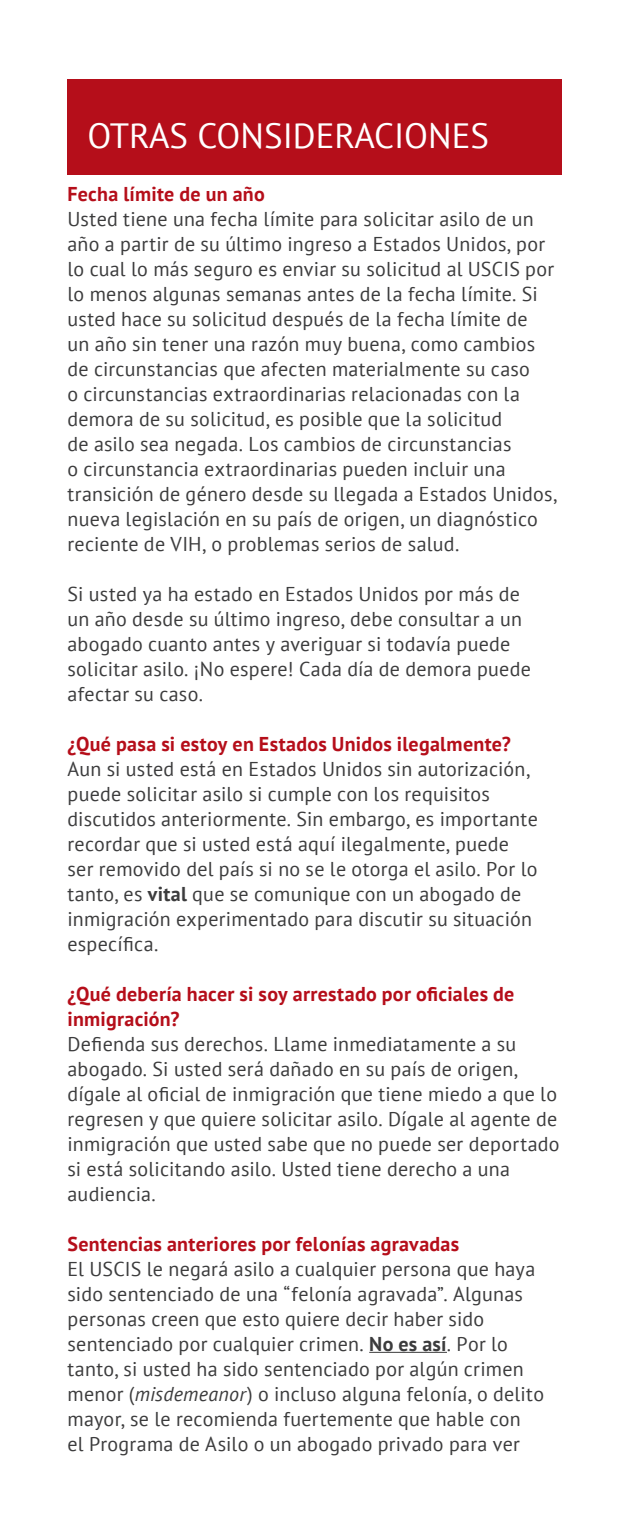
<style>
.page{position:relative;width:630px;height:1530px;background:#fff}
.page>*{position:absolute;margin:0;border:0;box-sizing:border-box;transform-origin:0 0}
.t1{font:35px "PT Sans";color:#fff}
.t2{font:20px/25px "PT Sans";letter-spacing:.015em;color:#3c3c3d}
.t3{font:700 20px/25px "PT Sans";letter-spacing:.015em;color:#b50e1a}
.s1{font-weight:700}
.s2{font-style:italic}
</style>
<div class="page">
<hr style="left:369px;top:1352px;width:78px;height:1px;background:#3c3c3d">
<div style="left:68px;top:79px;width:494px;height:96px;background:#b50e1a"></div>
<h1 class="t1" style="left:88px;top:114px;width:403px">OTRAS CONSIDERACIONES</h1>
<p class="t3" style="left:68px;top:181px;width:199px">Fecha límite de un año</p>
<p class="t2" style="left:68px;top:206px;width:491px">Usted tiene una fecha límite para solicitar asilo de un año a partir de su último ingreso a Estados Unidos, por lo cual lo más seguro es enviar su solicitud al USCIS por lo menos algunas semanas antes de la fecha límite. Si usted hace su solicitud después de la fecha límite de<br>un año sin tener una razón muy buena, como cambios de circunstancias que afecten materialmente su caso<br>o circunstancias extraordinarias relacionadas con la demora de su solicitud, es posible que la solicitud<br>de asilo sea negada. Los cambios de circunstancias<br>o circunstancia extraordinarias pueden incluir una transición de género desde su llegada a Estados Unidos, nueva legislación en su país de origen, un diagnóstico reciente de VIH, o problemas serios de salud.</p>
<p class="t2" style="left:68px;top:581px;width:465px">Si usted ya ha estado en Estados Unidos por más de un año desde su último ingreso, debe consultar a un abogado cuanto antes y averiguar si todavía puede solicitar asilo. ¡No espere! Cada día de demora puede afectar su caso.</p>
<p class="t3" style="left:68px;top:731px;width:445px">¿Qué pasa si estoy en Estados Unidos ilegalmente?</p>
<p class="t2" style="left:68px;top:756px;width:472px">Aun si usted está en Estados Unidos sin autorización, puede solicitar asilo si cumple con los requisitos discutidos anteriormente. Sin embargo, es importante recordar que si usted está aquí ilegalmente, puede ser removido del país si no se le otorga el asilo. Por lo tanto, es <span class="s1">vital</span> que se comunique con un abogado de inmigración experimentado para discutir su situación específica.</p>
<p class="t3" style="left:68px;top:981px;width:448px">¿Qué debería hacer si soy arrestado por oficiales de inmigración?</p>
<p class="t2" style="left:68px;top:1031px;width:494px">Defienda sus derechos. Llame inmediatamente a su abogado. Si usted será dañado en su país de origen, dígale al oficial de inmigración que tiene miedo a que lo regresen y que quiere solicitar asilo. Dígale al agente de inmigración que usted sabe que no puede ser deportado si está solicitando asilo. Usted tiene derecho a una audiencia.</p>
<p class="t3" style="left:68px;top:1231px;width:393px">Sentencias anteriores por felonías agravadas</p>
<p class="t2" style="left:68px;top:1256px;width:478px">El USCIS le negará asilo a cualquier persona que haya sido sentenciado de una “felonía agravada”. Algunas personas creen que esto quiere decir haber sido sentenciado por cualquier crimen. <span class="s1">No es así</span>. Por lo tanto, si usted ha sido sentenciado por algún crimen menor (<span class="s2">misdemeanor</span>) o incluso alguna felonía, o delito mayor, se le recomienda fuertemente que hable con<br>el Programa de Asilo o un abogado privado para ver</p>
</div>
